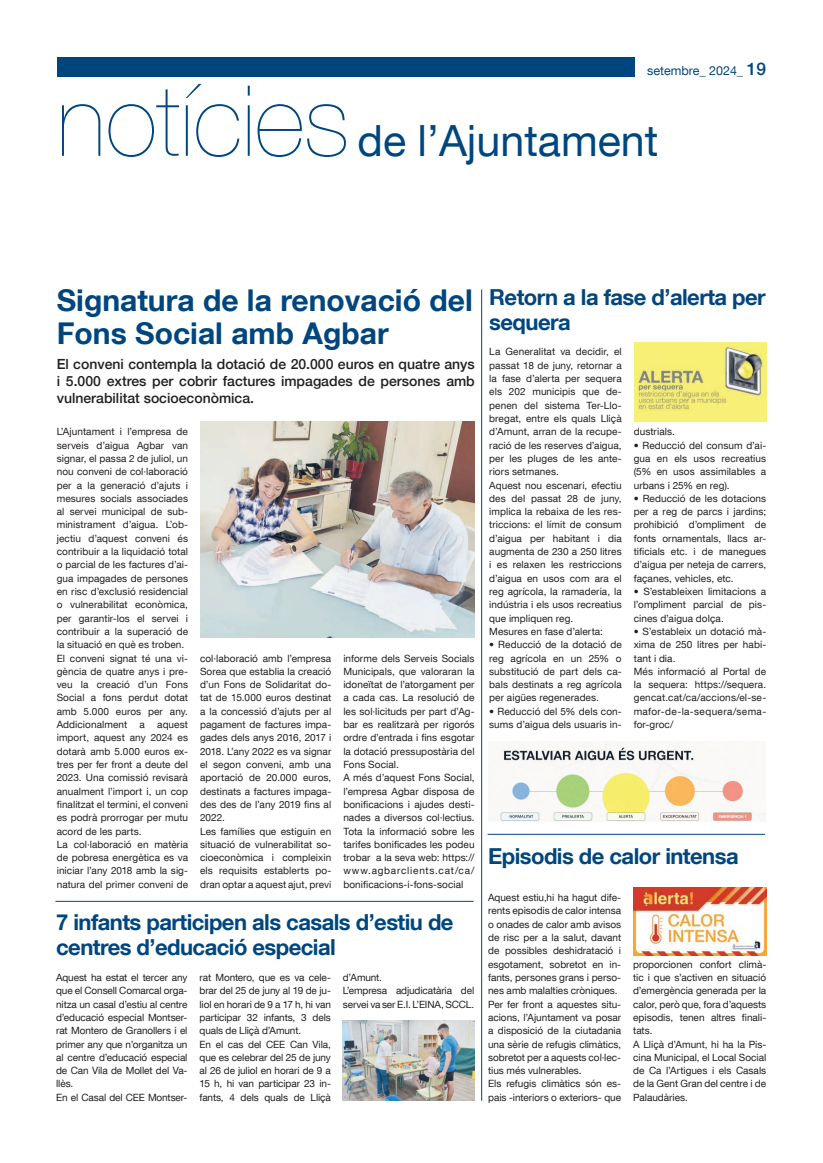
<style>
.page{position:relative;width:823px;height:1163px;background:#fff}
.page>*{position:absolute;margin:0;border:0;box-sizing:border-box;transform-origin:0 0}
.t1{font:200 98.2px "Helvetica Neue LT Com";color:#00467e}
.t2{font:43px "Helvetica Neue LT Com";color:#00467e}
.Titulars{font:700 30px/33px "Helvetica Neue LT Com";color:#00467e}
.Titulars-2{font:700 22px/25px "Helvetica Neue LT Com";letter-spacing:-.025em;color:#00467e}
.Entradetes{font:500 14px/16.8px "Helvetica Neue";color:#231f20;text-align:justify}
.t3{font:12.5px "Helvetica Neue LT Com";color:#00467e}
.t4{font:10px/13.3px "Helvetica Neue LT Com";letter-spacing:.005em;color:#231f20;text-align:justify}
.s1{font-family:"Helvetica Neue";font-weight:500;font-size:17.3px}
</style>
<div class="page">
<div style="left:57px;top:57px;width:577px;height:19px;background:#00467e"></div>
<hr style="left:481px;top:289px;width:1px;height:811px;background:#00467e">
<img style="left:201px;top:422px;width:273px;height:215px">
<img style="left:634px;top:342px;width:131px;height:80px">
<hr style="left:487px;top:833px;width:277px;height:1px;background:#00467e">
<img style="left:633px;top:887px;width:132px;height:68px">
<img style="left:488px;top:741px;width:277px;height:80px">
<hr style="left:55px;top:900px;width:418px;height:1px;background:#00467e">
<img style="left:342px;top:1020px;width:132px;height:79px">
<p class="t1" style="left:57px;top:64px;width:294px">notícies</p>
<p class="t3" style="left:646px;top:63px;width:120px">setembre_ 2024_ <span class="s1">19</span></p>
<p class="t2" style="left:357px;top:114px;width:302px">de l’Ajuntament</p>
<p class="Titulars" style="left:57px;top:282px;width:417px">Signatura de la renovació del<br>Fons Social amb Agbar</p>
<p class="Titulars-2" style="left:489px;top:283px;width:278px">Retorn a la fase d’alerta per sequera</p>
<p class="t4" style="left:489px;top:345px;width:134px">La Generalitat va decidir, el passat 18 de juny, retornar a la fase d’alerta per sequera els 202 municipis que de&shy;penen del sistema Ter-Llo&shy;bregat, entre els quals Lliçà d’Amunt, arran de la recupe&shy;ració de les reserves d’aigua, per les pluges de les ante&shy;riors setmanes.</p>
<p class="t4" style="left:489px;top:478px;width:134px">Aquest nou escenari, efectiu des del passat 28 de juny, implica la rebaixa de les res&shy;triccions: el límit de consum d’aigua per habitant i dia augmenta de 230 a 250 litres i es relaxen les restriccions d’aigua en usos com ara el reg agrícola, la ramaderia, la indústria i els usos recreatius que impliquen reg.</p>
<p class="t4" style="left:489px;top:624px;width:115px">Mesures en fase d’alerta:</p>
<p class="t4" style="left:489px;top:637px;width:134px">• Reducció de la dotació de reg agrícola en un 25% o substitució de part dels ca&shy;bals destinats a reg agrícola per aigües regenerades.</p>
<p class="t4" style="left:489px;top:704px;width:134px">• Reducció del 5% dels con&shy;sums d’aigua dels usuaris in-</p>
<p class="Entradetes" style="left:57px;top:354px;width:419px">El conveni contempla la dotació de 20.000 euros en quatre anys i 5.000 extres per cobrir factures impagades de persones amb vulnerabilitat socioeconòmica.</p>
<p class="t4" style="left:57px;top:425px;width:133px">L’Ajuntament i l’empresa de serveis d’aigua Agbar van signar, el passa 2 de juliol, un nou conveni de col·laboració per a la generació d’ajuts i mesures socials associades al servei municipal de sub&shy;ministrament d’aigua. L’ob&shy;jectiu d’aquest conveni és contribuir a la liquidació total o parcial de les factures d’ai&shy;gua impagades de persones en risc d’exclusió residencial o vulnerabilitat econòmica, per garantir-los el servei i contribuir a la superació de la situació en què es troben.</p>
<p class="t4" style="left:57px;top:651px;width:133px">El conveni signat té una vi&shy;gència de quatre anys i pre&shy;veu la creació d’un Fons Social a fons perdut dotat amb 5.000 euros per any.<br>Addicionalment a aquest import, aquest any 2024 es dotarà amb 5.000 euros ex&shy;tres per fer front a deute del 2023. Una comissió revisarà anualment l’import i, un cop finalitzat el termini, el conveni es podrà prorrogar per mutu acord de les parts.</p>
<p class="t4" style="left:57px;top:837px;width:133px">La col·laboració en matèria de pobresa energètica es va iniciar l’any 2018 amb la sig&shy;natura del primer conveni de</p>
<p class="t4" style="left:633px;top:425px;width:43px">dustrials.</p>
<p class="t4" style="left:633px;top:438px;width:134px">• Reducció del consum d’ai&shy;gua en els usos recreatius (5% en usos assimilables a urbans i 25% en reg).</p>
<p class="t4" style="left:633px;top:491px;width:134px">• Reducció de les dotacions per a reg de parcs i jardins; prohibició d’ompliment de fonts ornamentals, llacs ar&shy;tificials etc. i de manegues d’aigua per neteja de carrers, façanes, vehicles, etc.</p>
<p class="t4" style="left:633px;top:584px;width:134px">• S’estableixen limitacions a l’ompliment parcial de pis&shy;cines d’aigua dolça.</p>
<p class="t4" style="left:633px;top:624px;width:134px">• S’estableix un dotació mà&shy;xima de 250 litres per habi&shy;tant i dia.</p>
<p class="t4" style="left:633px;top:664px;width:134px">Més informació al Portal de la sequera: https://sequera. gencat.cat/ca/accions/el-se&shy;mafor-de-la-sequera/sema&shy;for-groc/</p>
<p class="t4" style="left:200px;top:651px;width:133px">col·laboració amb l’empresa Sorea que establia la creació d’un Fons de Solidaritat do&shy;tat de 15.000 euros destinat a la concessió d’ajuts per al pagament de factures impa&shy;gades dels anys 2016, 2017 i 2018. L’any 2022 es va signar el segon conveni, amb una aportació de 20.000 euros, destinats a factures impaga&shy;des des de l’any 2019 fins al 2022.</p>
<p class="t4" style="left:200px;top:824px;width:133px">Les famílies que estiguin en situació de vulnerabilitat so&shy;cioeconòmica i compleixin els requisits establerts po&shy;dran optar a aquest ajut, previ</p>
<p class="t4" style="left:343px;top:651px;width:133px">informe dels Serveis Socials Municipals, que valoraran la idoneïtat de l’atorgament per a cada cas. La resolució de les sol·licituds per part d’Ag&shy;bar es realitzarà per rigorós ordre d’entrada i fins esgotar la dotació pressupostària del Fons Social.</p>
<p class="t4" style="left:343px;top:770px;width:133px">A més d’aquest Fons Social, l’empresa Agbar disposa de bonificacions i ajudes desti&shy;nades a diversos col·lectius.<br>Tota la informació sobre les tarifes bonificades les podeu trobar a la seva web: https:// www.agbarclients.cat/ca/ bonificacions-i-fons-social</p>
<p class="Titulars-2" style="left:488px;top:842px;width:252px">Episodis de calor intensa</p>
<p class="t4" style="left:488px;top:890px;width:134px">Aquest estiu,hi ha hagut dife&shy;rents episodis de calor intensa o onades de calor amb avisos de risc per a la salut, davant de possibles deshidratació i esgotament, sobretot en in&shy;fants, persones grans i perso&shy;nes amb malalties cròniques.</p>
<p class="t4" style="left:488px;top:996px;width:134px">Per fer front a aquestes situ&shy;acions, l’Ajuntament va posar a disposició de la ciutadania una sèrie de refugis climàtics, sobretot per a aquests col·lec&shy;tius més vulnerables.</p>
<p class="t4" style="left:488px;top:1076px;width:134px">Els refugis climàtics són es&shy;pais -interiors o exteriors- que</p>
<p class="Titulars-2" style="left:56px;top:909px;width:398px">7 infants participen als casals d’estiu de centres d’educació especial</p>
<p class="t4" style="left:56px;top:970px;width:133px">Aquest ha estat el tercer any que el Consell Comarcal orga&shy;nitza un casal d’estiu al centre d’educació especial Montser&shy;rat Montero de Granollers i el primer any que n’organitza un al centre d’educació especial de Can Vila de Mollet del Va&shy;llès.</p>
<p class="t4" style="left:56px;top:1090px;width:133px">En el Casal del CEE Montser-</p>
<p class="t4" style="left:632px;top:957px;width:134px">proporcionen confort climà&shy;tic i que s’activen en situació d’emergència generada per la calor, però que, fora d’aquests episodis, tenen altres finali&shy;tats.</p>
<p class="t4" style="left:632px;top:1036px;width:134px">A Lliçà d’Amunt, hi ha la Pis&shy;cina Municipal, el Local Social de Ca l’Artigues i els Casals de la Gent Gran del centre i de Palaudàries.</p>
<p class="t4" style="left:199px;top:970px;width:133px">rat Montero, que es va cele&shy;brar del 25 de juny al 19 de ju&shy;liol en horari de 9 a 17 h, hi van participar 32 infants, 3 dels quals de Lliçà d’Amunt.</p>
<p class="t4" style="left:199px;top:1036px;width:133px">En el cas del CEE Can Vila, que es celebrar del 25 de juny al 26 de juliol en horari de 9 a 15 h, hi van participar 23 in&shy;fants, 4 dels quals de Lliçà</p>
<p class="t4" style="left:343px;top:970px;width:41px">d’Amunt.</p>
<p class="t4" style="left:343px;top:983px;width:133px">L’empresa adjudicatària del servei va ser E.I. L’EINA, SCCL.</p>
</div>
